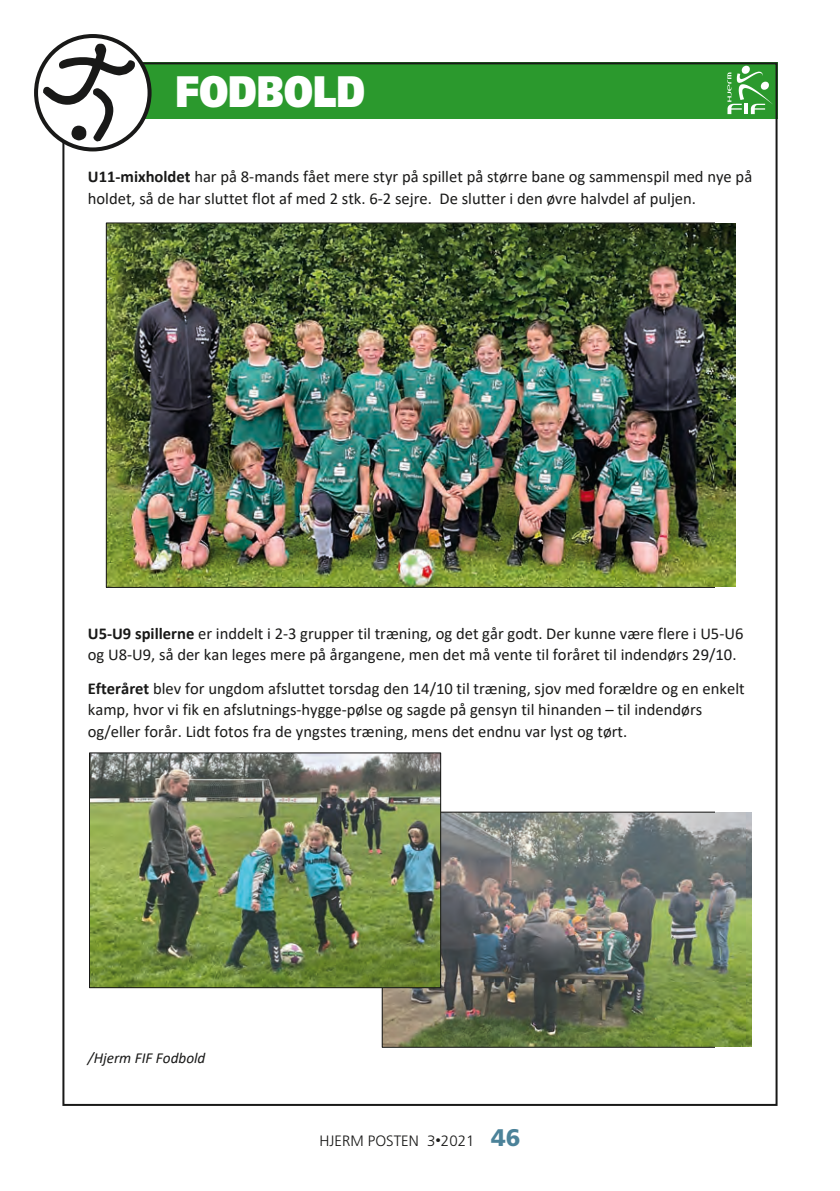
<style>
.page{position:relative;width:840px;height:1191px;background:#fff}
.page>*{position:absolute;margin:0;border:0;box-sizing:border-box;transform-origin:0 0}
.t1{font:900 44px "Frutiger LT Std";color:#fff;scale:.8 1}
.t2{font:16.6px/21.6px "Calibri";color:#191918}
.t3{font:italic 15.2px "Calibri";color:#191918}
.t4{font:300 15px "Frutiger LT Std";color:#191918}
.s1{font-weight:700}
.s2{font-size:11px}
.s3{font-weight:900;font-size:24px;color:#4b8299}
</style>
<div class="page">
<div style="left:62px;top:62px;width:715px;height:57px;background:#2b992d"></div>
<svg style="left:727px;top:65px;width:45px;height:49px"></svg>
<svg style="left:36px;top:36px;width:113px;height:113px"></svg>
<div style="left:34px;top:34px;width:117px;height:117px;border:4px solid #191918;border-radius:50%"></div>
<svg style="left:43px;top:44px;width:92px;height:97px"></svg>
<img style="left:714px;top:223px;width:21px;height:364px">
<img style="left:106px;top:222px;width:608px;height:366px">
<img style="left:714px;top:812px;width:37px;height:234px">
<img style="left:381px;top:811px;width:333px;height:236px">
<img style="left:91px;top:754px;width:348px;height:232px">
<div style="left:89px;top:752px;width:352px;height:236px;border:1px solid #191918"></div>
<h1 class="t1" style="left:176px;top:65px;width:238px">FODBOLD</h1>
<p class="t2" style="left:88px;top:165px;width:665px"><span class="s1">U11-mixholdet</span> har på 8-mands fået mere styr på spillet på større bane og sammenspil med nye på holdet, så de har sluttet flot af med 2 stk. 6-2 sejre. De slutter i den øvre halvdel af puljen.</p>
<p class="t2" style="left:88px;top:622px;width:657px"><span class="s1">U5-U9 spillerne</span> er inddelt i 2-3 grupper til træning, og det går godt. Der kunne være flere i U5-U6 og U8-U9, så der kan leges mere på årgangene, men det må vente til foråret til indendørs 29/10.</p>
<p class="t2" style="left:88px;top:677px;width:658px"><span class="s1">Efteråret</span> blev for ungdom afsluttet torsdag den 14/10 til træning, sjov med forældre og en enkelt kamp, hvor vi fik en afslutnings-hygge-pølse og sagde på gensyn til hinanden – til indendørs og/eller forår. Lidt fotos fra de yngstes træning, mens det endnu var lyst og tørt.</p>
<p class="t3" style="left:88px;top:1047px;width:119px">/Hjerm FIF Fodbold</p>
<p class="t4" style="left:319px;top:1132px;width:202px">HJERM POSTEN 3<span class="s2">•</span>2021 <span class="s3">46</span></p>
</div>
